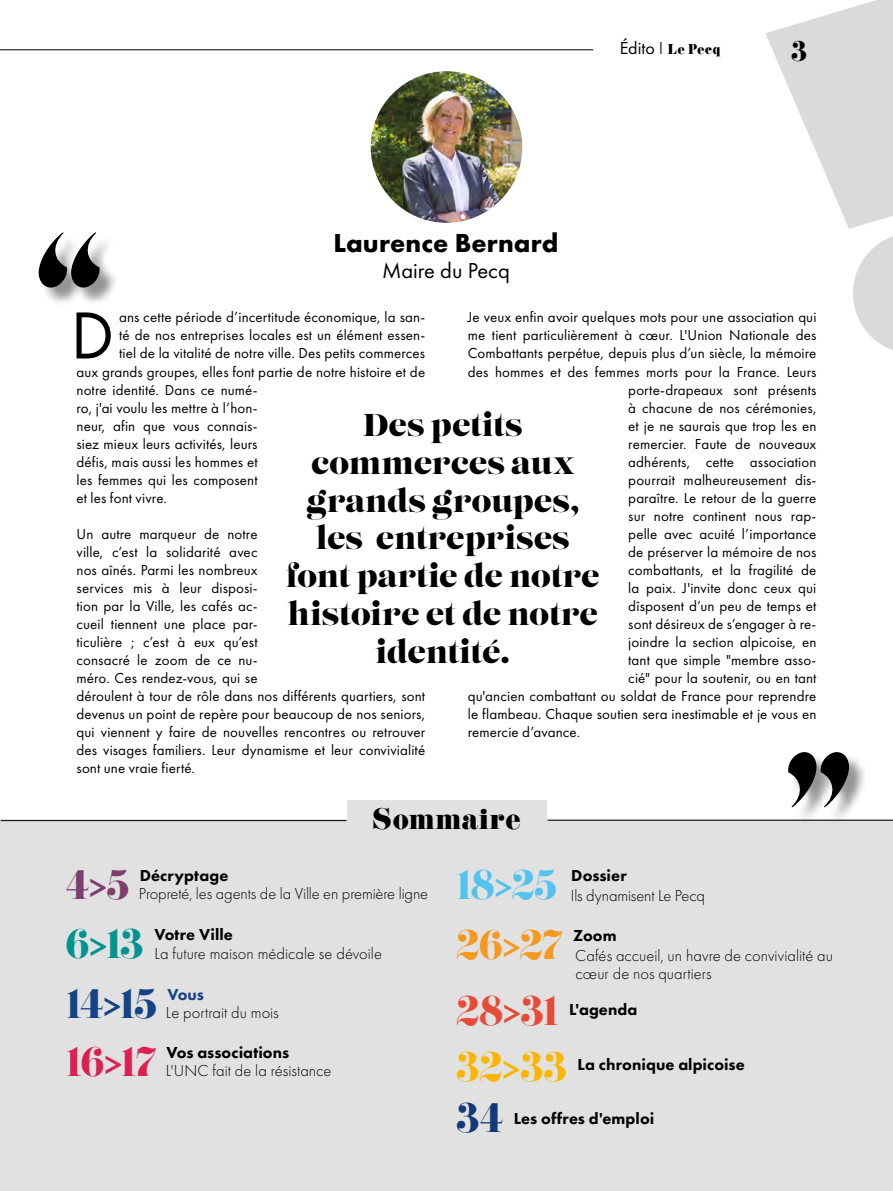
<style>
.page{position:relative;width:893px;height:1191px;background:#fff}
.page>*{position:absolute;margin:0;border:0;box-sizing:border-box;transform-origin:0 0}
.t1{font:69px "Futura PT";color:#000}
.t2{font:36px "Eloquent JF Small Caps Pro";color:#154388}
.t3{font:36px "Eloquent JF Small Caps Pro";color:#da2152}
.t4{font:36px "Eloquent JF Small Caps Pro";color:#53c3ed}
.t5{font:36px "Eloquent JF Small Caps Pro";color:#f5991e}
.t6{font:36px "Eloquent JF Small Caps Pro";color:#009490}
.t7{font:36px "Eloquent JF Small Caps Pro";color:#7e3e6e}
.t8{font:31.5px/37.8px "Lust";letter-spacing:-.005em;color:#000;text-align:center}
.t9{font:31.5px "Didoni URWD";letter-spacing:.005em;color:#000}
.t10{font:700 27px "Futura PT";letter-spacing:.005em;color:#000}
.t11{font:22.5px "Futura PT";letter-spacing:-.005em;color:#000}
.t12{font:300 16.5px/18px "Futura PT";color:#000}
.t13{font:800 16.5px "Futura PT";letter-spacing:.005em;color:#000}
.t14{font:800 16.5px "Futura PT";color:#154388}
.t15{font:15px/18px "Futura PT";letter-spacing:.01em;color:#000}
.t16{font:15px "Didoni URWD";letter-spacing:.01em;color:#000}
.s1{font-family:"Futura PT";font-size:18px}
.s2{font-family:"Futura PT";font-size:18px;color:#153878}
.s3{font-family:"Eloquent JF Pro"}
.s4{font-family:"Eloquent JF Small Caps Pro";font-weight:400;font-size:36px;color:#e74b38}
.s5{font-family:"Eloquent JF Pro";font-weight:400;font-size:36px;color:#fab600}
.s6{font-family:"Eloquent JF Small Caps Pro";font-weight:400;font-size:36px;color:#153878}
</style>
<div class="page">
<svg style="left:765px;top:0;width:128px;height:350px"></svg>
<div style="left:1px;top:819px;width:892px;height:372px;background:#e1e1e1"></div>
<hr style="left:0;top:50px;width:593px;height:1px;background:#000">
<img style="left:371px;top:71px;width:151px;height:152px;border-radius:76px">
<div style="left:347px;top:800px;width:199px;height:36px;background:#e1e1e1"></div>
<hr style="left:1px;top:820px;width:346px;height:1px;background:#000">
<hr style="left:548px;top:820px;width:345px;height:1px;background:#000">
<div style="left:41px;top:235px;width:77px;height:71px;background:#000;opacity:.42"></div>
<svg style="left:39px;top:232px;width:62px;height:55px"></svg>
<div style="left:791px;top:754px;width:77px;height:71px;background:#000;opacity:.42"></div>
<svg style="left:788px;top:752px;width:61px;height:55px"></svg>
<p class="t16" style="left:620px;top:40px;width:102px"><span class="s1">Édito</span> <span class="s2">І</span> Le Pecq</p>
<h3 class="t9" style="left:790px;top:31px;width:19px">3</h3>
<h3 class="t10" style="left:333px;top:226px;width:227px">Laurence Bernard</h3>
<h3 class="t11" style="left:382px;top:257px;width:129px">Maire du Pecq</h3>
<p class="t15" style="left:468px;top:308px;width:350px">Je veux enfin avoir quelques mots pour une association qui</p>
<p class="t15" style="left:468px;top:326px;width:350px">me tient particulièrement à cœur. L'Union Nationale des</p>
<p class="t15" style="left:468px;top:344px;width:350px">Combattants perpétue, depuis plus d’un siècle, la mémoire</p>
<p class="t15" style="left:468px;top:362px;width:350px">des hommes et des femmes morts pour la France. Leurs</p>
<p class="t15" style="left:628px;top:380px;width:190px">porte-drapeaux sont présents</p>
<p class="t15" style="left:628px;top:398px;width:190px">à chacune de nos cérémonies,</p>
<p class="t15" style="left:628px;top:416px;width:190px">et je ne saurais que trop les en</p>
<p class="t15" style="left:628px;top:434px;width:190px">remercier. Faute de nouveaux</p>
<p class="t15" style="left:628px;top:452px;width:190px">adhérents, cette association</p>
<p class="t15" style="left:628px;top:470px;width:190px">pourrait malheureusement dis-</p>
<p class="t15" style="left:628px;top:488px;width:190px">paraître. Le retour de la guerre</p>
<p class="t15" style="left:628px;top:506px;width:190px">sur notre continent nous rap-</p>
<p class="t15" style="left:628px;top:524px;width:190px">pelle avec acuité l’importance</p>
<p class="t15" style="left:628px;top:542px;width:190px">de préserver la mémoire de nos</p>
<p class="t15" style="left:628px;top:560px;width:190px">combattants, et la fragilité de</p>
<p class="t15" style="left:628px;top:578px;width:190px">la paix. J'invite donc ceux qui</p>
<p class="t15" style="left:628px;top:596px;width:190px">dîsposent d’un peu de temps et</p>
<p class="t15" style="left:628px;top:614px;width:190px">sont désireux de s’engager à re-</p>
<p class="t15" style="left:628px;top:632px;width:190px">joindre la section alpicoise, en</p>
<p class="t15" style="left:628px;top:650px;width:190px">tant que simple "membre asso-</p>
<p class="t15" style="left:628px;top:668px;width:190px">cié" pour la soutenir, ou en tant</p>
<p class="t15" style="left:468px;top:686px;width:350px">qu'ancien combattant ou soldat de France pour reprendre</p>
<p class="t15" style="left:468px;top:704px;width:350px">le flambeau. Chaque soutien sera inestimable et je vous en</p>
<p class="t15" style="left:468px;top:722px;width:114px">remercie d’avance.</p>
<h1 class="t1" style="left:71px;top:294px;width:45px">D</h1>
<p class="t15" style="left:119px;top:308px;width:308px">ans cette période d’incertitude économique, la san-</p>
<p class="t15" style="left:119px;top:326px;width:308px">té de nos entreprises locales est un élément essen-</p>
<p class="t15" style="left:119px;top:344px;width:308px">tiel de la vitalité de notre ville. Des petits commerces</p>
<p class="t15" style="left:77px;top:362px;width:350px">aux grands groupes, elles font partie de notre histoire et de</p>
<p class="t15" style="left:77px;top:380px;width:183px">notre identité. Dans ce numé-</p>
<p class="t15" style="left:77px;top:398px;width:183px">ro, j'ai voulu les mettre à l’hon-</p>
<p class="t15" style="left:77px;top:416px;width:183px">neur, afin que vous connais-</p>
<p class="t15" style="left:77px;top:434px;width:183px">siez mieux leurs activités, leurs</p>
<p class="t15" style="left:77px;top:452px;width:183px">défis, mais aussi les hommes et</p>
<p class="t15" style="left:77px;top:470px;width:183px">les femmes qui les composent</p>
<p class="t15" style="left:77px;top:488px;width:92px">et les font vivre.</p>
<p class="t15" style="left:77px;top:524px;width:350px">Un autre marqueur de notre<br>ville, c’est la solidarité avec<br>nos aînés. Parmi les nombreux<br>services mis à leur disposi-<br>tion par la Ville, les cafés ac-<br>cueil tiennent une place par-<br>ticulière ; c’est à eux qu’est<br>consacré le zoom de ce nu-<br>méro. Ces rendez-vous, qui se<br>déroulent à tour de rôle dans nos différents quartiers, sont devenus un point de repère pour beaucoup de nos seniors, qui viennent y faire de nouvelles rencontres ou retrouver des visages familiers. Leur dynamisme et leur convivialité sont une vraie fierté.</p>
<h3 class="t8" style="left:286px;top:407px;width:315px">Des petits commerces aux grands groupes, les entreprises font partie de notre histoire et de notre identité.</h3>
<h3 class="t9" style="left:372px;top:799px;width:150px">Sommaire</h3>
<h2 class="t7" style="left:66px;top:861px;width:65px">4&gt;5</h2>
<p class="t13" style="left:140px;top:865px;width:90px">Décryptage</p>
<p class="t12" style="left:139px;top:885px;width:291px">Propreté, les agents de la Ville en première ligne</p>
<h2 class="t6" style="left:66px;top:919px;width:80px">6&gt;13</h2>
<p class="t13" style="left:154px;top:924px;width:80px">Votre Ville</p>
<p class="t12" style="left:155px;top:945px;width:229px">La future maison médicale se dévoile</p>
<h2 class="t2" style="left:66px;top:979px;width:93px">14&gt;15</h2>
<p class="t14" style="left:167px;top:984px;width:38px">Vous</p>
<p class="t12" style="left:166px;top:1003px;width:114px">Le portrait du mois</p>
<h2 class="t3" style="left:66px;top:1038px;width:92px">16&gt;17</h2>
<p class="t13" style="left:166px;top:1042px;width:124px">Vos associations</p>
<p class="t12" style="left:166px;top:1062px;width:167px">L'UNC fait de la résistance</p>
<h2 class="t4" style="left:456px;top:861px;width:103px">18&gt;25</h2>
<p class="t13" style="left:571px;top:865px;width:57px">Dossier</p>
<p class="t12" style="left:571px;top:886px;width:136px">Ils dynamisent Le Pecq</p>
<h2 class="t5" style="left:456px;top:921px;width:108px"><span class="s3">26</span>&gt;27</h2>
<p class="t13" style="left:573px;top:925px;width:45px">Zoom</p>
<p class="t12" style="left:575px;top:946px;width:259px">Cafés accueil, un havre de convivialité au cœur de nos quartiers</p>
<p class="t13" style="left:456px;top:999px;width:183px"><span class="s4">28&gt;31</span> L'agenda</p>
<p class="t13" style="left:456px;top:1054px;width:290px"><span class="s5">32&gt;33</span> La chronique alpicoise</p>
<p class="t13" style="left:456px;top:1108px;width:200px"><span class="s6">34</span> Les offres d'emploi</p>
</div>
